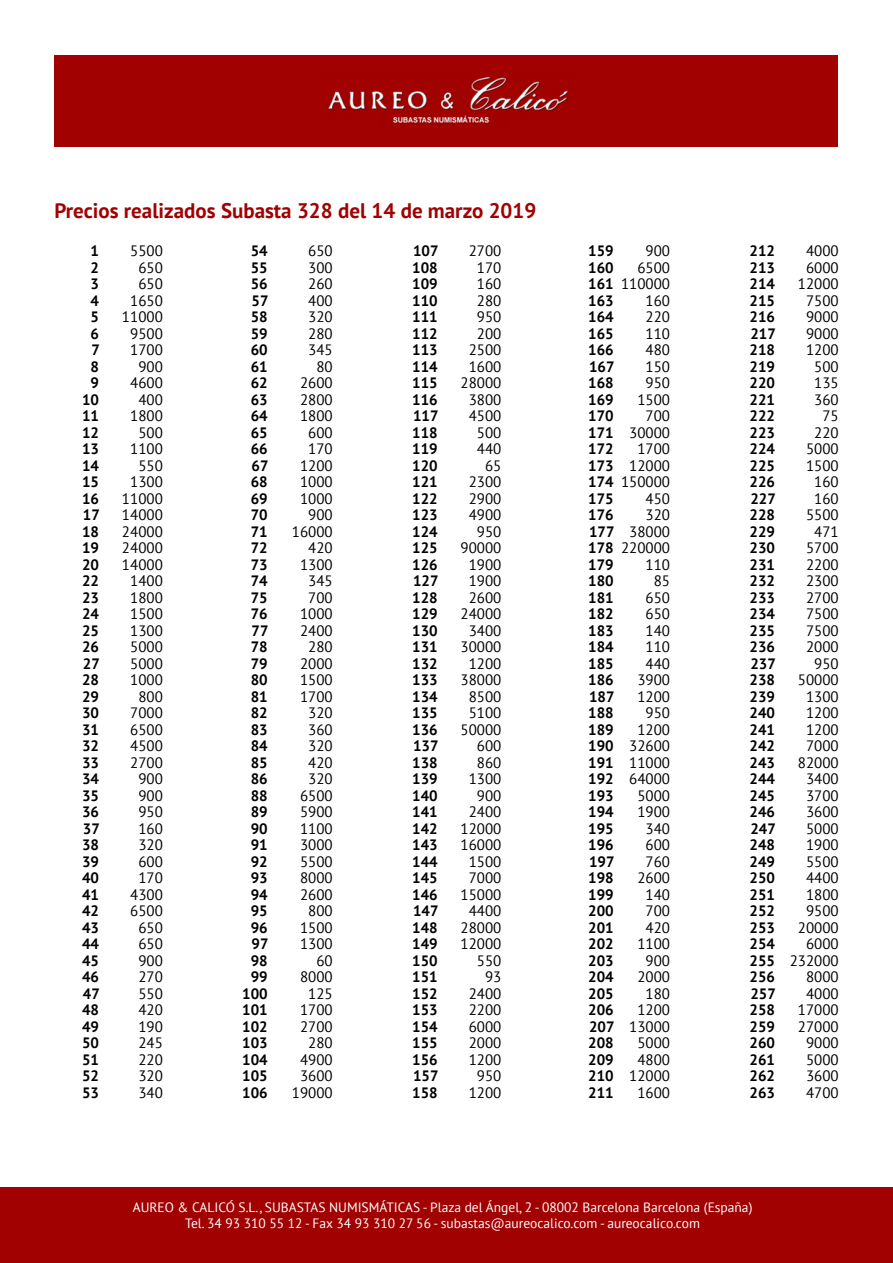
<style>
.page{position:relative;width:893px;height:1263px;background:#fff}
.page>*{position:absolute;margin:0;border:0;box-sizing:border-box;transform-origin:0 0}
.t1{font:700 21px "PT Sans";color:#a10101}
.t2{font:15px/16.5px "PT Sans";color:#000;text-align:right}
.t3{font:700 15px/16.5px "PT Sans";color:#000;text-align:justify}
.t4{font:13.5px/16.5px "PT Sans";color:#fff;text-align:center}
</style>
<div class="page">
<div style="left:55px;top:55px;width:783px;height:92px;background:#a10101"></div>
<div style="left:0;top:1187px;width:893px;height:76px;background:#a10101"></div>
<img style="left:328px;top:77px;width:240px;height:47px">
<h1 class="t1" style="left:54px;top:197px;width:483px">Precios realizados Subasta 328 del 14 de marzo 2019</h1>
<p class="t3" style="left:588px;top:242px;width:28px">159<br>160<br>161<br>163<br>164<br>165<br>166<br>167<br>168<br>169<br>170<br>171<br>172<br>173<br>174<br>175<br>176<br>177<br>178<br>179<br>180<br>181<br>182<br>183<br>184<br>185<br>186<br>187<br>188<br>189<br>190<br>191<br>192<br>193<br>194<br>195<br>196<br>197<br>198<br>199<br>200<br>201<br>202<br>203<br>204<br>205<br>206<br>207<br>208<br>209<br>210<br>211</p>
<p class="t2" style="left:790px;top:242px;width:51px">4000<br>6000<br>12000<br>7500<br>9000<br>9000<br>1200<br>500<br>135<br>360<br>75<br>220<br>5000<br>1500<br>160<br>160<br>5500<br>471<br>5700<br>2200<br>2300<br>2700<br>7500<br>7500<br>2000<br>950<br>50000<br>1300<br>1200<br>1200<br>7000<br>82000<br>3400<br>3700<br>3600<br>5000<br>1900<br>5500<br>4400<br>1800<br>9500<br>20000<br>6000<br>232000<br>8000<br>4000<br>17000<br>27000<br>9000<br>5000<br>3600<br>4700</p>
<p class="t3" style="left:412px;top:242px;width:28px">107<br>108<br>109<br>110<br>111<br>112<br>113<br>114<br>115<br>116<br>117<br>118<br>119<br>120<br>121<br>122<br>123<br>124<br>125<br>126<br>127<br>128<br>129<br>130<br>131<br>132<br>133<br>134<br>135<br>136<br>137<br>138<br>139<br>140<br>141<br>142<br>143<br>144<br>145<br>146<br>147<br>148<br>149<br>150<br>151<br>152<br>153<br>154<br>155<br>156<br>157<br>158</p>
<p class="t2" style="left:621px;top:242px;width:51px">900<br>6500<br>110000<br>160<br>220<br>110<br>480<br>150<br>950<br>1500<br>700<br>30000<br>1700<br>12000<br>150000<br>450<br>320<br>38000<br>220000<br>110<br>85<br>650<br>650<br>140<br>110<br>440<br>3900<br>1200<br>950<br>1200<br>32600<br>11000<br>64000<br>5000<br>1900<br>340<br>600<br>760<br>2600<br>140<br>700<br>420<br>1100<br>900<br>2000<br>180<br>1200<br>13000<br>5000<br>4800<br>12000<br>1600</p>
<p class="t3" style="left:749px;top:242px;width:28px">212<br>213<br>214<br>215<br>216<br>217<br>218<br>219<br>220<br>221<br>222<br>223<br>224<br>225<br>226<br>227<br>228<br>229<br>230<br>231<br>232<br>233<br>234<br>235<br>236<br>237<br>238<br>239<br>240<br>241<br>242<br>243<br>244<br>245<br>246<br>247<br>248<br>249<br>250<br>251<br>252<br>253<br>254<br>255<br>256<br>257<br>258<br>259<br>260<br>261<br>262<br>263</p>
<p class="t3" style="left:82px;top:242px;width:19px;text-align:right">1<br>2<br>3<br>4<br>5<br>6<br>7<br>8<br>9<br>10<br>11<br>12<br>13<br>14<br>15<br>16<br>17<br>18<br>19<br>20<br>22<br>23<br>24<br>25<br>26<br>27<br>28<br>29<br>30<br>31<br>32<br>33<br>34<br>35<br>36<br>37<br>38<br>39<br>40<br>41<br>42<br>43<br>44<br>45<br>46<br>47<br>48<br>49<br>50<br>51<br>52<br>53</p>
<p class="t2" style="left:122px;top:242px;width:42px">5500<br>650<br>650<br>1650<br>11000<br>9500<br>1700<br>900<br>4600<br>400<br>1800<br>500<br>1100<br>550<br>1300<br>11000<br>14000<br>24000<br>24000<br>14000<br>1400<br>1800<br>1500<br>1300<br>5000<br>5000<br>1000<br>800<br>7000<br>6500<br>4500<br>2700<br>900<br>900<br>950<br>160<br>320<br>600<br>170<br>4300<br>6500<br>650<br>650<br>900<br>270<br>550<br>420<br>190<br>245<br>220<br>320<br>340</p>
<p class="t3" style="left:242px;top:242px;width:28px;text-align:right">54<br>55<br>56<br>57<br>58<br>59<br>60<br>61<br>62<br>63<br>64<br>65<br>66<br>67<br>68<br>69<br>70<br>71<br>72<br>73<br>74<br>75<br>76<br>77<br>78<br>79<br>80<br>81<br>82<br>83<br>84<br>85<br>86<br>88<br>89<br>90<br>91<br>92<br>93<br>94<br>95<br>96<br>97<br>98<br>99<br>100<br>101<br>102<br>103<br>104<br>105<br>106</p>
<p class="t2" style="left:292px;top:242px;width:42px">650<br>300<br>260<br>400<br>320<br>280<br>345<br>80<br>2600<br>2800<br>1800<br>600<br>170<br>1200<br>1000<br>1000<br>900<br>16000<br>420<br>1300<br>345<br>700<br>1000<br>2400<br>280<br>2000<br>1500<br>1700<br>320<br>360<br>320<br>420<br>320<br>6500<br>5900<br>1100<br>3000<br>5500<br>8000<br>2600<br>800<br>1500<br>1300<br>60<br>8000<br>125<br>1700<br>2700<br>280<br>4900<br>3600<br>19000</p>
<p class="t2" style="left:461px;top:242px;width:42px">2700<br>170<br>160<br>280<br>950<br>200<br>2500<br>1600<br>28000<br>3800<br>4500<br>500<br>440<br>65<br>2300<br>2900<br>4900<br>950<br>90000<br>1900<br>1900<br>2600<br>24000<br>3400<br>30000<br>1200<br>38000<br>8500<br>5100<br>50000<br>600<br>860<br>1300<br>900<br>2400<br>12000<br>16000<br>1500<br>7000<br>15000<br>4400<br>28000<br>12000<br>550<br>93<br>2400<br>2200<br>6000<br>2000<br>1200<br>950<br>1200</p>
<p class="t4" style="left:133px;top:1198px;width:621px">AUREO &amp; CALICÓ S.L., SUBASTAS NUMISMÁTICAS - Plaza del Ángel, 2 - 08002 Barcelona Barcelona (España)<br>Tel. 34 93 310 55 12 - Fax 34 93 310 27 56 - subastas@aureocalico.com - aureocalico.com</p>
</div>
